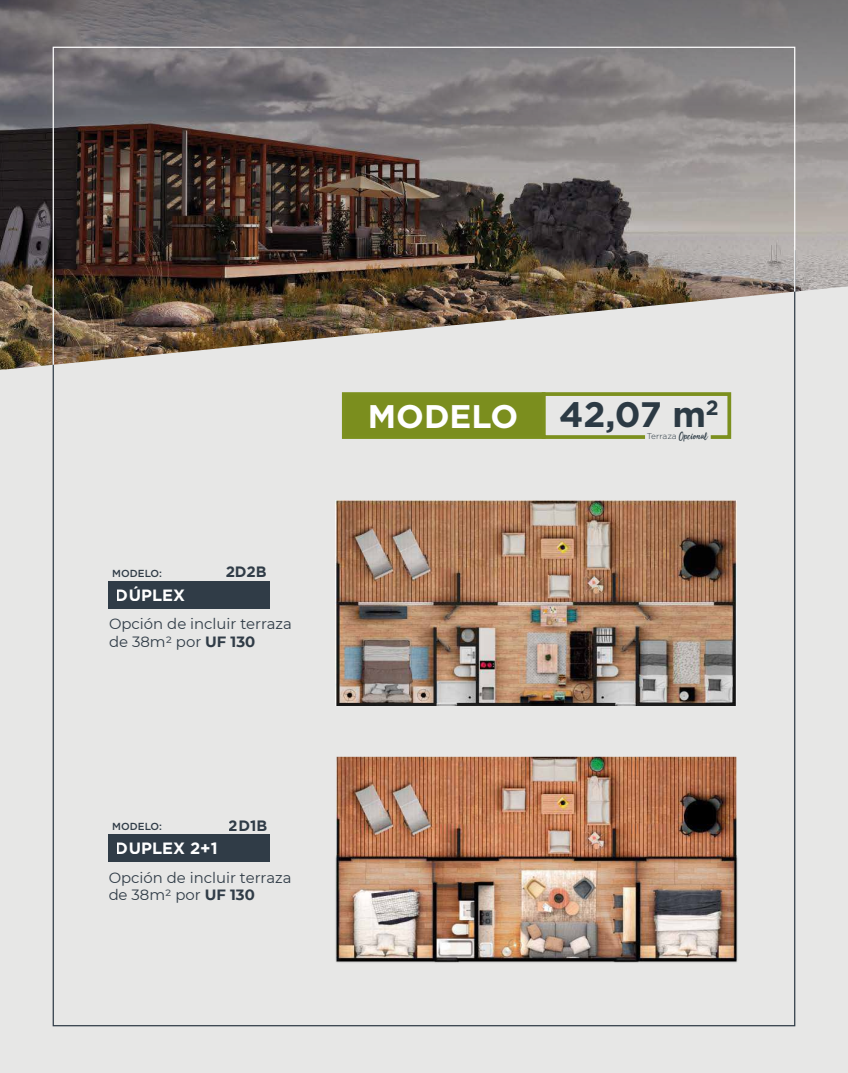
<style>
.page{position:relative;width:848px;height:1073px;background:#fff}
.page>*{position:absolute;margin:0;border:0;box-sizing:border-box;transform-origin:0 0}
.t1{font:700 35.38px "Gotham";color:#2c3a44}
.t2{font:700 32.75px "Gotham";color:#fff}
.t3{font:700 16.38px "Gotham";color:#fff}
.t4{font:700 15px "Gotham";color:#303c47}
.t5{font:14.88px/17.9px "Montserrat";color:#303c47}
.t6{font:11.12px "Sun Valley";color:#2c3a44}
.t7{font:500 10.25px "Gotham";color:#303c47}
.s1{font-weight:700}
.s2{font-family:"Gotham";font-weight:300;font-size:8.38px}
</style>
<div class="page">
<div style="left:0;top:0;width:848px;height:1072px;background:#e7e7e6"></div>
<svg style="left:0;top:0;width:848px;height:370px"></svg>
<img style="left:52px;top:366px;width:744px;height:660px">
<img style="left:52px;top:46px;width:744px;height:320px">
<p class="t7" style="left:112px;top:567px;width:51px">MODELO:</p>
<p class="t4" style="left:225px;top:562px;width:43px">2D2B</p>
<p class="t3" style="left:116px;top:584px;width:71px">DÚPLEX</p>
<p class="t5" style="left:109px;top:614px;width:184px">Opción de incluir terraza de 38m؈ por <span class="s1">UF 130</span></p>
<p class="t7" style="left:112px;top:820px;width:51px">MODELO:</p>
<p class="t4" style="left:229px;top:815px;width:40px">2D1B</p>
<p class="t3" style="left:116px;top:837px;width:103px">DUPLEX 2+1</p>
<p class="t5" style="left:108px;top:867px;width:184px">Opción de incluir terraza de 38m؈ por <span class="s1">UF 130</span></p>
<h2 class="t2" style="left:368px;top:394px;width:152px">MODELO</h2>
<h1 class="t1" style="left:559px;top:391px;width:161px">42,07 m<sup>2</sup></h1>
<p class="t6" style="left:647px;top:426px;width:62px"><span class="s2">Terraza</span> Opcional</p>
</div>
